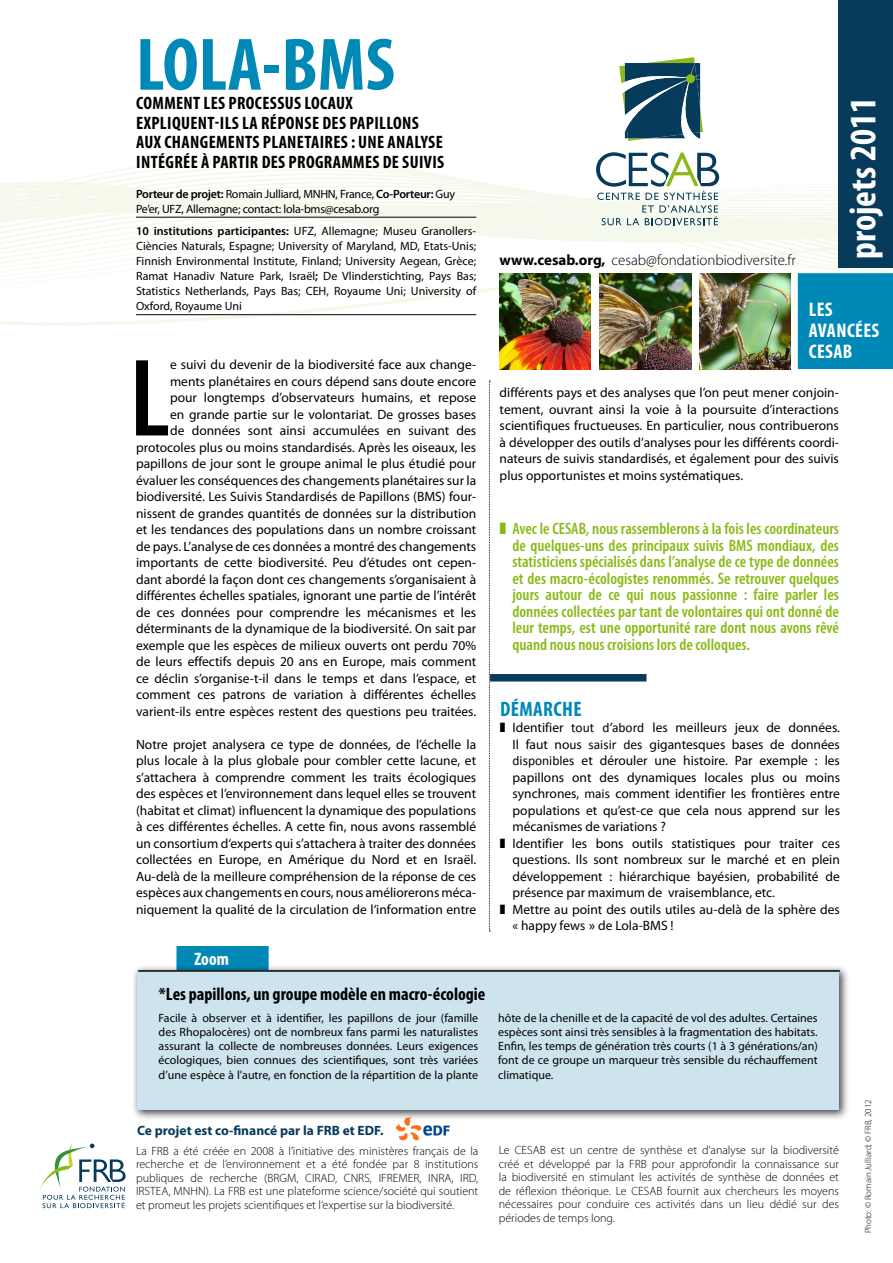
<style>
.page{position:relative;width:893px;height:1263px;background:#fff}
.page>*{position:absolute;margin:0;border:0;box-sizing:border-box;transform-origin:0 0}
.t1{font:600 condensed 111.45px "Myriad Pro";color:#000}
.t2{font:700 condensed 75px "Myriad Pro";color:#0089b6}
.t3{font:700 condensed 37.5px "Myriad Pro";color:#fff}
.t4{font:700 condensed 21px "Myriad Pro";color:#0089b6}
.t5{font:700 condensed 19.8px/20.9px "Myriad Pro";letter-spacing:.02em;color:#fff}
.t6{font:700 condensed 18px/19.5px "Myriad Pro";letter-spacing:.02em;color:#000}
.t7{font:700 condensed 18px "Myriad Pro";color:#000}
.t8{font:700 condensed 18px "Myriad Pro";color:#fff}
.t9{font:600 condensed 16.5px/16.5px "Myriad Pro";color:#89ba17;text-align:justify}
.t10{font:300 15px "Myriad Pro";color:#000}
.t11{font:13.5px/16.5px "Myriad Pro";color:#000;text-align:justify}
.t12{font:700 13.5px "Myriad Pro";color:#073b5c}
.t13{font:12px/14.2px "Myriad Pro";color:#000;text-align:justify}
.t14{font:300 12px/13.5px "Myriad Pro";color:#000;text-align:justify}
.t15{font:12px/15px "Myriad Pro";letter-spacing:-.02em;color:#000}
.t16{font:300 9px "Myriad Pro";color:#000}
.s1{font-weight:600}
.s2{font-weight:700}
.s3{font-family:"Calibri"}
</style>
<div class="page">
<svg style="left:67px;top:176px;width:772px;height:4px"></svg>
<svg style="left:0;top:181px;width:839px;height:33px;fill:#f5f9ec"></svg>
<svg style="left:0;top:214px;width:893px;height:120px"></svg>
<svg style="left:619px;top:57px;width:84px;height:84px"></svg>
<div style="left:686px;top:74px;width:9px;height:9px;background:#89ba17;border-radius:50%"></div>
<svg style="left:596px;top:152px;width:123px;height:73px"></svg>
<img style="left:395px;top:1120px;width:55px;height:21px">
<div style="left:798px;top:273px;width:95px;height:96px;background:#0089b6"></div>
<div style="left:839px;top:0;width:54px;height:267px;background:#073b5c"></div>
<svg style="left:39px;top:1141px;width:87px;height:67px"></svg>
<hr style="left:136px;top:217px;width:340px;height:1px;background:#000">
<hr style="left:136px;top:314px;width:340px;height:1px;background:#000">
<div style="left:176px;top:946px;width:93px;height:18px;background:#0089b6"></div>
<div style="left:131px;top:964px;width:719px;height:156px;background:#000;opacity:.75"></div>
<div style="left:137px;top:970px;width:702px;height:140px;background:#cde4ee"></div>
<hr style="left:138px;top:970px;width:702px;height:2px;background:#000">
<div style="left:490px;top:674px;width:156px;height:7px;background:#073b5c"></div>
<svg style="left:489px;top:381px;width:1px;height:550px"></svg>
<img style="left:500px;top:273px;width:91px;height:97px">
<img style="left:600px;top:273px;width:91px;height:97px">
<img style="left:699px;top:274px;width:91px;height:96px">
<h2 class="t2" style="left:136px;top:18px;width:257px">LOLA-BMS</h2>
<h3 class="t6" style="left:136px;top:93px;width:11px">COMM</h3>
<h3 class="t6" style="left:136px;top:93px;width:284px;text-indent:40px">ENT LES PROCESSUS LOCAUX<br>EXPLIQUENT-ILS LA RÉPONSE DES PAPILLONS<br>AUX CHANGEMENTS PLANETAIRES</h3>
<h3 class="t6" style="left:136px;top:132px;width:310px;text-align:right">: UNE ANALYSE<br>INTÉGRÉE À PARTIR DES PROGRAMMES DE SUIVIS</h3>
<p class="t15" style="left:136px;top:186px;width:320px"><span class="s1">Porteur de projet:</span> Romain Julliard, MNHN, France, <span class="s1">Co-Porteur:</span> Guy<br>Pe’er, UFZ, Allemagne; contact: lola-bms@cesab.org</p>
<p class="t13" style="left:136px;top:223px;width:342px;line-height:15px"><span class="s1">10 institutions participantes:</span> UFZ, Allemagne; Museu Granollers-Ciències Naturals, Espagne; University of Maryland, MD, Etats-Unis; Finnish Environmental Institute, Finland; University Aegean, Grèce; Ramat Hanadiv Nature Park, Israël<span class="s1">;</span> De Vlinderstichting, Pays Bas; Statistics Netherlands, Pays Bas; CEH, Royaume Uni; University of Oxford, Royaume Uni</p>
<p class="t11" style="left:136px;top:356px;width:342px;text-align:right">e suivi du devenir de la biodiversité face aux change&shy;ments planétaires en cours dépend sans doute encore<br>pour longtemps d’observateurs humains, et repose<br>en grande partie sur le volontariat. De grosses bases<br>de données sont ainsi accumulées en suivant des protocoles plus ou moins standardisés. Après les oiseaux, les papillons de jour sont le groupe animal le plus étudié pour évaluer les conséquences des changements planétaires sur la biodiversité. Les Suivis Standardisés de Papillons (BMS) four&shy;nissent de grandes quantités de données sur la distribution et les tendances des populations dans un nombre croissant de pays. L’analyse de ces données a montré des changements importants de cette biodiversité. Peu d’études ont cepen&shy;dant abordé la façon dont ces changements s’organisaient à différentes échelles spatiales, ignorant une partie de l’intérêt de ces données pour comprendre les mécanismes et les déterminants de la dynamique de la biodiversité. On sait par exemple que les espèces de milieux ouverts ont perdu 70% de leurs effectifs depuis 20 ans en Europe, mais comment ce déclin s’organise-t-il dans le temps et dans l’espace, et comment ces patrons de variation à différentes échelles varient-ils entre espèces restent des questions peu traitées.</p>
<p class="t11" style="left:136px;top:736px;width:342px">Notre projet analysera ce type de données, de l’échelle la plus locale à la plus globale pour combler cette lacune, et s’attachera à comprendre comment les traits écologiques des espèces et l’environnement dans lequel elles se trouvent (habitat et climat) influencent la dynamique des populations à ces différentes échelles. A cette fin, nous avons rassemblé un consortium d‘experts qui s’attachera à traiter des données collectées en Europe, en Amérique du Nord et en Israël.<br>Au-delà de la meilleure compréhension de la réponse de ces espèces aux changements en cours, nous améliorerons méca&shy;niquement la qualité de la circulation de l‘information entre</p>
<h1 class="t1" style="left:129px;top:330px;width:42px">L</h1>
<h3 class="t8" style="left:194px;top:948px;width:36px;rotate:-1deg">ZOOM</h3>
<h3 class="t7" style="left:159px;top:983px;width:328px">*LES PAPILLONS, UN GROUPE MODÈLE EN MACRO-ÉCOLOGIE</h3>
<p class="t10" style="left:500px;top:252px;width:298px"><span class="s2">www.cesab.org,</span> cesab@fondationbiodiversite.fr</p>
<h3 class="t3" style="left:840px;top:259px;width:163px;rotate:-90deg">PROJETS 2011</h3>
<h3 class="t5" style="left:809px;top:299px;width:72px">LES<br>AVANCÉES<br>CESA</h3>
<h3 class="t5" style="left:843px;top:341px;width:11px">B</h3>
<p class="t11" style="left:500px;top:384px;width:341px">différents pays et des analyses que l’on peut mener conjoin&shy;tement, ouvrant ainsi la voie à la poursuite d’interactions scientifiques fructueuses. En particulier, nous contribuerons à développer des outils d’analyses pour les différents coordi&shy;nateurs de suivis standardisés, et également pour des suivis plus opportunistes et moins systématiques.</p>
<p class="t9" style="left:512px;top:520px;width:328px;text-indent:-13px">❚ Avec le CESAB, nous rassemblerons à la fois les coordinateurs de quelques-uns des principaux suivis BMS mondiaux, des statisticiens spécialisés dans l’analyse de ce type de données et des macro-écologistes renommés. Se retrouver quelques jours autour de ce qui nous passionne : faire parler les données collectées par tant de volontaires qui ont donné de leur temps, est une opportunité rare dont nous avons rêvé quand nous nous croisions lors de colloques.</p>
<h3 class="t4" style="left:500px;top:696px;width:44px">DÉMARCHE</h3>
<p class="t11" style="left:500px;top:719px;width:342px">❚ Identifier <span class="s3">tout d’abord</span> les meilleurs jeux de données.</p>
<p class="t11" style="left:513px;top:736px;width:329px">Il faut no<span class="s3">u</span>s <span class="s3">saisir des</span> gigantesques bases de données</p>
<p class="t11" style="left:513px;top:752px;width:329px"><span class="s3">disponibles</span> et dérouler une histoire. Par exemple : les</p>
<p class="t11" style="left:513px;top:769px;width:329px">papillons ont des dynamiques locales plus ou moins</p>
<p class="t11" style="left:513px;top:785px;width:329px">synchrones, <span class="s3">mais</span> comment identifier les frontières entre</p>
<p class="t11" style="left:513px;top:802px;width:329px">populations et qu’est-ce que cela nous apprend sur les</p>
<p class="t11" style="left:513px;top:818px;width:155px">mécanismes de variations ?</p>
<p class="t11" style="left:500px;top:835px;width:342px">❚ Identifier les bons outils statistiques pour traiter ces</p>
<p class="t11" style="left:513px;top:851px;width:329px">questions. Ils sont nombreux sur le marché et en plein</p>
<p class="t11" style="left:513px;top:868px;width:329px">développement : hiérarchique bayésien, probabilité de</p>
<p class="t11" style="left:513px;top:884px;width:264px">présence par maximum de vraisemblance, etc.</p>
<p class="t11" style="left:500px;top:901px;width:342px">❚ Mettre au point des outils utiles au-delà de la sphère des</p>
<p class="t11" style="left:513px;top:917px;width:163px">« happy few<span class="s3">s »</span> de Lola-BMS !</p>
<p class="t13" style="left:159px;top:1010px;width:321px">Facile à observer et à identifier, les papillons de jour (famille des Rhopalocères) ont de nombreux fans parmi les naturalistes assurant la collecte de nombreuses données. Leurs exigences écologiques, bien connues des scientifiques, sont très variées d’une espèce à l’autre, en fonction de la répartition de la plante</p>
<p class="t13" style="left:498px;top:1010px;width:321px">hôte de la chenille et de la capacité de vol des adultes. Certaines espèces sont ainsi très sensibles à la fragmentation des habitats.<br>Enfin, les temps de génération très courts (1 à 3 générations/an) font de ce groupe un marqueur très sensible du réchauffement climatique.</p>
<p class="t12" style="left:137px;top:1122px;width:248px">Ce projet est co-financé par la FRB et EDF.</p>
<p class="t14" style="left:136px;top:1144px;width:344px">La FRB a été créée en 2008 à l’initiative des ministères français de la recherche et de l’environnement et a été fondée par 8 institutions publiques de recherche (BRGM, CIRAD, CNRS, IFREMER, INRA, IRD, IRSTEA, MNHN). La FRB est une plateforme science/société qui soutient et promeut les projets scientifiques et l’expertise sur la biodiversité.</p>
<p class="t14" style="left:499px;top:1144px;width:342px">Le CESAB est un centre de synthèse et d’analyse sur la biodiversité créé et développé par la FRB pour approfondir la connaissance sur la biodiversité en stimulant les activités de synthèse de données et de réflexion théorique. Le CESAB fournit aux chercheurs les moyens nécessaires pour conduire ces activités dans un lieu dédié sur des périodes de temps long.</p>
<p class="t16" style="left:863px;top:1233px;width:135px;rotate:-90deg">Photo: © Romain Julliard; © FRB, 2012</p>
</div>
